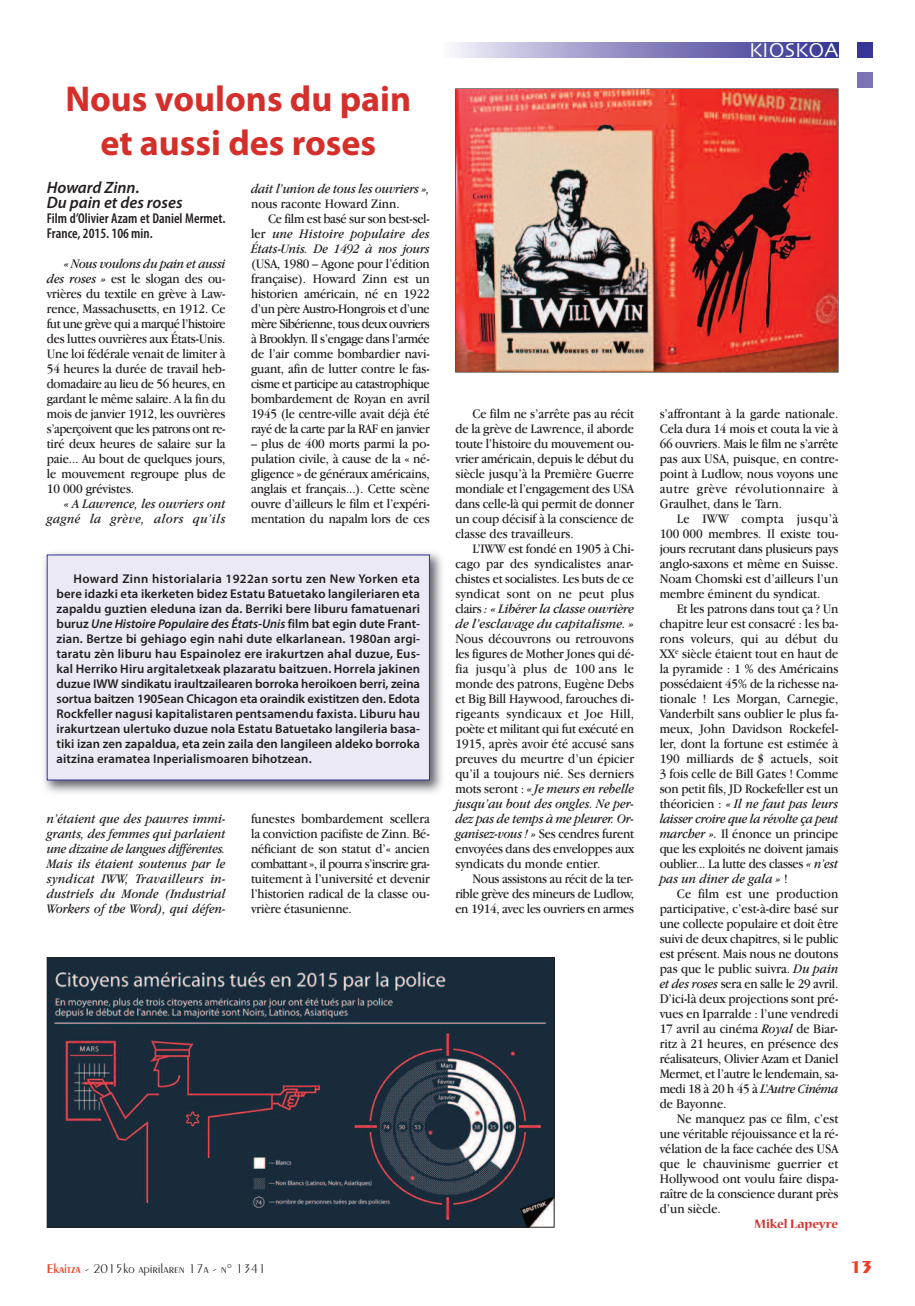
<style>
.page{position:relative;width:915px;height:1306px;background:#fff}
.page>*{position:absolute;margin:0;border:0;box-sizing:border-box;transform-origin:0 0}
.t1{font:700 36px/43.2px "Myriad Pro";color:#d42f2a;text-align:center}
.t2{font:21px "Skia";color:#fff}
.t3{font:700 18px "Peignot";color:#ef3c23}
.t4{font:italic 600 16.5px/15px "Myriad Pro";color:#231f20}
.t5{font:600 condensed 14.25px/15px "Myriad Pro";color:#231f20}
.t6{font:13.5px/15px "Garamond IT Cby BT";letter-spacing:-.01em;color:#231f20;text-align:justify;scale:.9 1}
.t7{font:italic 13.5px/15px "Garamond IT Cby BT";color:#231f20;text-align:right;scale:.9 1}
.t8{font:300 13.5px "Peignot";color:#231f20}
.t9{font:700 13.5px "Nueva Std";letter-spacing:-.005em;color:#d42f2a}
.t10{font:600 12.75px/15px "Myriad Pro";letter-spacing:.01em;color:#231f20;text-align:justify}
.s1{font-style:italic}
.s2{font-style:normal}
.s3{font-weight:600;color:#ef3c23}
</style>
<div class="page">
<div style="left:857px;top:43px;width:15px;height:15px;background:#353695"></div>
<div style="left:857px;top:73px;width:15px;height:15px;background:#7a73b6"></div>
<img style="left:454px;top:43px;width:384px;height:15px">
<img style="left:456px;top:89px;width:381px;height:282px">
<img style="left:44px;top:552px;width:398px;height:241px">
<div style="left:48px;top:555px;width:381px;height:224px;background:#eae9f4"></div>
<img style="left:49px;top:959px;width:503px;height:266px">
<div style="left:47px;top:957px;width:507px;height:270px;border:1px solid #231f20"></div>
<h1 class="t1" style="left:65px;top:81px;width:347px">Nous voulons du pain et aussi des roses</h1>
<p class="t4" style="left:47px;top:181px;width:137px">Howard Zinn.<br>Du pain et des roses</p>
<p class="t5" style="left:47px;top:211px;width:180px">Film d’Olivier Azam et Daniel Mermet.<br>France, 2015. 106 min.</p>
<p class="t6" style="left:47px;top:257px;width:200px;text-indent:17px"><span class="s1">« Nous voulons du pain et aussi des roses »</span> est le slogan des ou&shy;vrières du textile en grève à Law&shy;rence, Massachusetts, en 1912. Ce fut une grève qui a marqué l’histoire des luttes ouvrières aux États-Unis.<br>Une loi fédérale venait de limiter à 54 heures la durée de travail heb&shy;domadaire au lieu de 56 heures, en gardant le même salaire. A la fin du mois de janvier 1912, les ouvrières s’aperçoivent que les patrons ont re&shy;tiré deux heures de salaire sur la paie... Au bout de quelques jours, le mouvement regroupe plus de 10 000 grévistes.</p>
<p class="t7" style="left:47px;top:497px;width:200px">« A Lawrence, les ouvriers ont gagné la grève, alors qu’ils</p>
<p class="t7" style="left:251px;top:182px;width:200px">dait l’union de tous les ouvriers »,</p>
<p class="t6" style="left:251px;top:197px;width:166px">nous raconte Howard Zinn.</p>
<p class="t6" style="left:268px;top:212px;width:181px">Ce film est basé sur son best-sel-</p>
<p class="t7" style="left:251px;top:227px;width:200px"><span class="s2">ler</span> une Histoire populaire des</p>
<p class="t7" style="left:251px;top:242px;width:200px">États-Unis. De 1492 à nos jours</p>
<p class="t6" style="left:251px;top:257px;width:200px">(USA, 1980 – Agone pour l’édition française). Howard Zinn est un historien américain, né en 1922 d’un père Austro-Hongrois et d’une mère Sibérienne, tous deux ouvriers à Brooklyn. Il s’engage dans l’armée de l’air comme bombardier navi&shy;guant, afin de lutter contre le fas&shy;cisme et participe au catastrophique bombardement de Royan en avril 1945 (le centre-ville avait déjà été rayé de la carte par la RAF en janvier</p>
<p class="t6" style="left:251px;top:437px;width:200px">– plus de 400 morts parmi la po&shy;pulation civile, à cause de la « né&shy;gligence » de généraux américains, anglais et français...). Cette scène ouvre d’ailleurs le film et l’expéri&shy;mentation du napalm lors de ces</p>
<p class="t10" style="left:57px;top:572px;width:365px;text-indent:17px">Howard Zinn historialaria 1922an sortu zen New Yorken eta bere idazki eta ikerketen bidez Estatu Batuetako langileriaren eta zapaldu guztien eleduna izan da. Berriki bere liburu famatuenari buruz <span class="s1">Une Histoire Populaire des États-Unis</span> film bat egin dute Frant&shy;zian. Bertze bi gehiago egin nahi dute elkarlanean. 1980an argi&shy;taratu zèn liburu hau Espainolez ere irakurtzen ahal duzue, Eus&shy;kal Herriko Hiru argitaletxeak plazaratu baitzuen. Horrela jakinen duzue IWW sindikatu iraultzailearen borroka heroikoen berri, zeina sortua baitzen 1905ean Chicagon eta oraindik existitzen den. Edota Rockfeller nagusi kapitalistaren pentsamendu faxista. Liburu hau irakurtzean ulertuko duzue nola Estatu Batuetako langileria basa&shy;tiki izan zen zapaldua, eta zein zaila den langileen aldeko borroka aitzina eramatea Inperialismoaren bihotzean.</p>
<p class="t7" style="left:47px;top:812px;width:200px;text-align:justify">n’étaient que des pauvres immi&shy;grants, des femmes qui parlaient une dizaine de langues différentes.<br>Mais ils étaient soutenus par le syndicat IWW, Travailleurs in&shy;dustriels du Monde (Industrial Workers of the Word), qui défen-</p>
<p class="t6" style="left:251px;top:812px;width:200px">funestes bombardement scellera la conviction pacifiste de Zinn. Bé&shy;néficiant de son statut d’« ancien combattant », il pourra s’inscrire gra&shy;tuitement à l’université et devenir l’historien radical de la classe ou&shy;vrière étasunienne.</p>
<p class="t6" style="left:455px;top:407px;width:200px;text-indent:17px">Ce film ne s’arrête pas au récit de la grève de Lawrence, il aborde toute l’histoire du mouvement ou&shy;vrier américain, depuis le début du siècle jusqu’à la Première Guerre mondiale et l’engagement des USA dans celle-là qui permit de donner un coup décisif à la conscience de classe des travailleurs.</p>
<p class="t6" style="left:455px;top:542px;width:200px;text-indent:17px">L’IWW est fondé en 1905 à Chi&shy;cago par des syndicalistes anar&shy;chistes et socialistes. Les buts de ce syndicat sont on ne peut plus clairs <span class="s1">: « Libérer la classe ouvrière de l’esclavage du capitalisme. »</span></p>
<p class="t6" style="left:455px;top:632px;width:200px">Nous découvrons ou retrouvons les figures de Mother Jones qui dé&shy;fia jusqu’à plus de 100 ans le monde des patrons, Eugène Debs et Big Bill Haywood, farouches di&shy;rigeants syndicaux et Joe Hill, poète et militant qui fut exécuté en 1915, après avoir été accusé sans preuves du meurtre d’un épicier qu’il a toujours nié. Ses derniers mots seront : <span class="s1">« Je meurs en rebelle jusqu’au bout des ongles. Ne per&shy;dez pas de temps à me pleurer. Or&shy;ganisez-vous ! »</span> Ses cendres furent envoyées dans des enveloppes aux syndicats du monde entier.</p>
<p class="t6" style="left:455px;top:872px;width:200px;text-indent:17px">Nous assistons au récit de la ter&shy;rible grève des mineurs de Ludlow, en 1914, avec les ouvriers en armes</p>
<h2 class="t2" style="left:748px;top:40px;width:91px">KIOSKOA</h2>
<p class="t6" style="left:659px;top:407px;width:200px">s’affrontant à la garde nationale.<br>Cela dura 14 mois et couta la vie à 66 ouvriers. Mais le film ne s’arrête pas aux USA, puisque, en contre&shy;point à Ludlow, nous voyons une autre grève révolutionnaire à Graulhet, dans le Tarn.</p>
<p class="t6" style="left:659px;top:512px;width:200px;text-indent:17px">Le IWW compta jusqu’à 100 000 membres. Il existe tou&shy;jours recrutant dans plusieurs pays anglo-saxons et même en Suisse.<br>Noam Chomski est d’ailleurs l’un membre éminent du syndicat.</p>
<p class="t6" style="left:659px;top:602px;width:200px;text-indent:17px">Et les patrons dans tout ça ? Un chapitre leur est consacré : les ba&shy;rons voleurs, qui au début du XX<sup>e</sup> siècle étaient tout en haut de la pyramide : 1 % des Américains possédaient 45% de la richesse na&shy;tionale ! Les Morgan, Carnegie, Vanderbilt sans oublier le plus fa&shy;meux, John Davidson Rockefel&shy;ler, dont la fortune est estimée à 190 milliards de $ actuels, soit 3 fois celle de Bill Gates ! Comme son petit fils, JD Rockefeller est un théoricien : <span class="s1">« Il ne faut pas leurs laisser croire que la révolte ça peut marcher ».</span> Il énonce un principe que les exploités ne doivent jamais oublier... La lutte des classes <span class="s1">« n’est pas un diner de gala »</span> !</p>
<p class="t6" style="left:659px;top:887px;width:200px;text-indent:17px">Ce film est une production participative, c’est-à-dire basé sur une collecte populaire et doit être suivi de deux chapitres, si le public est présent. Mais nous ne doutons pas que le public suivra. <span class="s1">Du pain et des roses</span> sera en salle le 29 avril.<br>D’ici-là deux projections sont pré&shy;vues en Iparralde : l’une vendredi 17 avril au cinéma <span class="s1">Royal</span> de Biar&shy;ritz à 21 heures, en présence des réalisateurs, Olivier Azam et Daniel Mermet, et l’autre le lendemain, sa&shy;medi 18 à 20 h 45 à <span class="s1">L’Autre Cinéma </span>de Bayonne.</p>
<p class="t6" style="left:659px;top:1112px;width:200px;text-indent:17px">Ne manquez pas ce film, c’est une véritable réjouissance et la ré&shy;vélation de la face cachée des USA que le chauvinisme guerrier et Hollywood ont voulu faire dispa&shy;raître de la conscience durant près d’un siècle.</p>
<p class="t9" style="left:754px;top:1218px;width:85px">Mikel Lapeyre</p>
<p class="t8" style="left:47px;top:1263px;width:220px"><span class="s3">Ekaitza</span> - 2015ko apirilaren 17a - n° 1341</p>
<h3 class="t3" style="left:850px;top:1260px;width:23px">13</h3>
</div>
